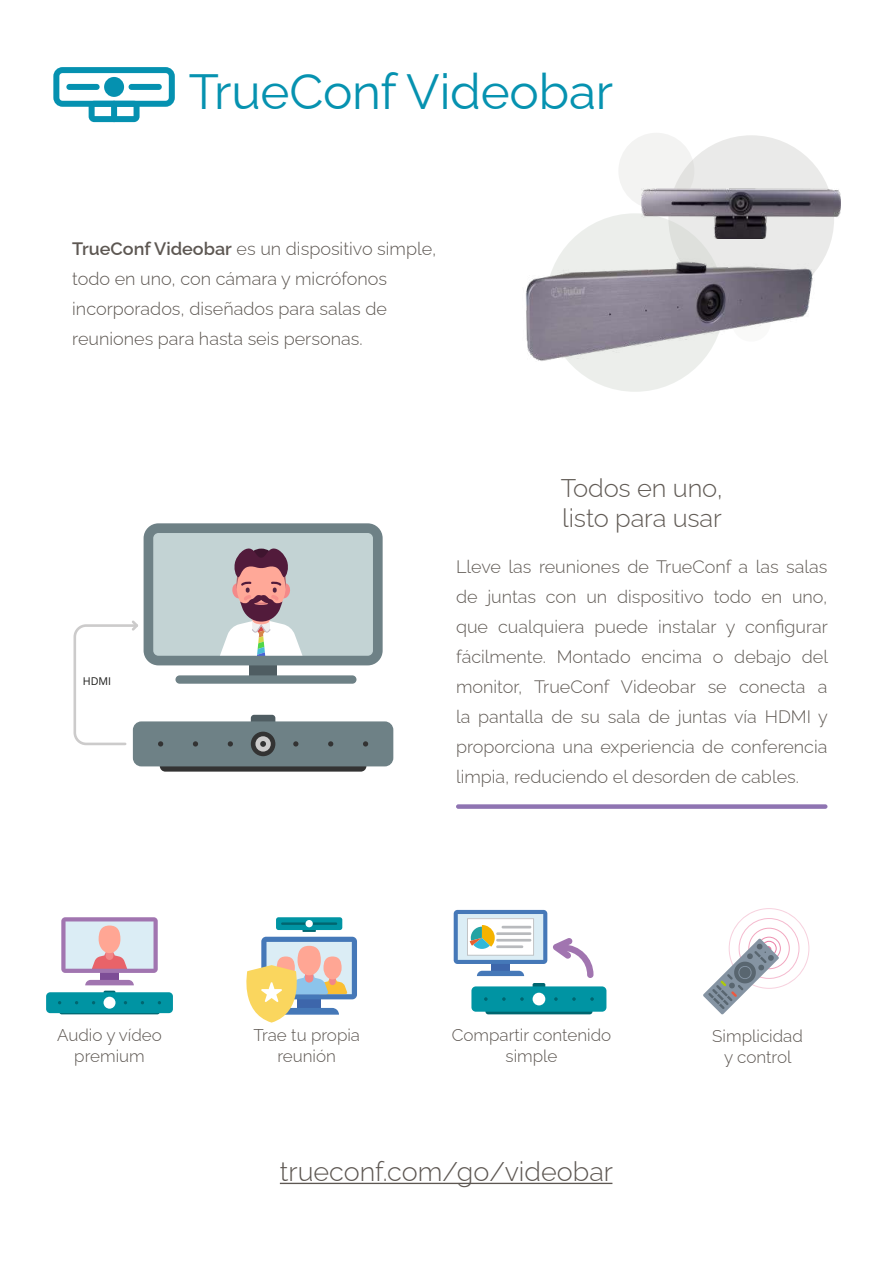
<style>
.page{position:relative;width:893px;height:1263px;background:#fff}
.page>*{position:absolute;margin:0;border:0;box-sizing:border-box;transform-origin:0 0}
.t1{font:49.5px "Raleway";letter-spacing:-.005em;color:#0692b0}
.t2{font:300 27px "Raleway";color:#5d5752}
.t3{font:300 25.5px/30.6px "Raleway";letter-spacing:-.005em;color:#615b55}
.t4{font:300 18px/30px "Raleway";color:#615b55;text-align:justify}
.t5{font:300 18px/30px "Raleway";color:#5d5752}
.t6{font:300 17.1px/21.3px "Raleway";color:#5d5752;text-align:center}
.t7{font:10.8px "Open Sans";color:#1d1d1b}
.s1{font-weight:600}
</style>
<div class="page">
<div style="left:668px;top:135px;width:166px;height:167px;background:#eaeae9;border-radius:50%"></div>
<div style="left:618px;top:133px;width:76px;height:76px;background:linear-gradient(to right,#f6f6f6,#ececeb);border-radius:50%"></div>
<svg style="left:546px;top:213px;width:178px;height:179px;background:#eaece9"></svg>
<hr style="left:280px;top:1183px;width:332px;height:1px;background:#5d5752">
<div style="left:456px;top:804px;width:371px;height:5px;background:#8f74b2;border-radius:2px"></div>
<svg style="left:53px;top:67px;width:122px;height:55px"></svg>
<div style="left:104px;top:77px;width:20px;height:20px;background:#0591b0;border-radius:50%"></div>
<img style="left:525px;top:259px;width:289px;height:103px">
<img style="left:642px;top:188px;width:199px;height:50px">
<div style="left:160px;top:727px;width:206px;height:45px;background:linear-gradient(to right,#333,#333);border-radius:6px"></div>
<div style="left:133px;top:721px;width:260px;height:45px;background:#6e8186;border-radius:8px"></div>
<div style="left:251px;top:732px;width:24px;height:24px;background:#333;border-radius:50%"></div>
<div style="left:255px;top:736px;width:16px;height:15px;background:#cccbcb;border-radius:50%"></div>
<svg style="left:73px;top:523px;width:310px;height:224px"></svg>
<div style="left:491px;top:945px;width:19px;height:27px;background:#3d66ab"></div>
<svg style="left:477px;top:971px;width:47px;height:5px"></svg>
<div style="left:485px;top:989px;width:107px;height:25px;background:#006670;border-radius:3px"></div>
<div style="left:533px;top:983px;width:12px;height:6px;background:#006670;border-radius:2px"></div>
<div style="left:471px;top:986px;width:135px;height:26px;background:#0094a3;border-radius:4px"></div>
<div style="left:533px;top:993px;width:12px;height:12px;background:#fff;border-radius:50%"></div>
<svg style="left:520px;top:997px;width:4px;height:4px"></svg>
<svg style="left:502px;top:997px;width:4px;height:4px"></svg>
<svg style="left:484px;top:997px;width:4px;height:4px"></svg>
<svg style="left:554px;top:997px;width:4px;height:4px"></svg>
<svg style="left:572px;top:997px;width:4px;height:4px"></svg>
<svg style="left:590px;top:997px;width:4px;height:4px"></svg>
<svg style="left:553px;top:938px;width:40px;height:40px"></svg>
<svg style="left:454px;top:910px;width:93px;height:54px"></svg>
<div style="left:276px;top:917px;width:66px;height:13px;background:#0094a3;border-radius:3px"></div>
<svg style="left:246px;top:919px;width:111px;height:103px"></svg>
<svg style="left:703px;top:908px;width:106px;height:106px"></svg>
<div style="left:100px;top:954px;width:19px;height:27px;background:#7d4d96"></div>
<svg style="left:61px;top:917px;width:97px;height:56px;background:#d2c2d2"></svg>
<svg style="left:85px;top:980px;width:49px;height:5px"></svg>
<div style="left:104px;top:991px;width:12px;height:5px;background:#006670;border-radius:2px"></div>
<div style="left:46px;top:992px;width:127px;height:21px;background:#0094a3;border-radius:4px"></div>
<svg style="left:58px;top:996px;width:103px;height:18px"></svg>
<h1 class="t1" style="left:189px;top:52px;width:426px">TrueConf Videobar</h1>
<p class="t5" style="left:72px;top:232px;width:366px"><span class="s1">TrueConf Videobar</span> es un dispositivo simple, todo en uno, con cámara y micrófonos incorporados, diseñados para salas de reuniones para hasta seis personas.</p>
<p class="t7" style="left:83px;top:674px;width:30px">HDMI</p>
<h3 class="t3" style="left:561px;top:470px;width:164px">Todos en uno, listo para usar</h3>
<p class="t4" style="left:456px;top:550px;width:374px">Lleve las reuniones de TrueConf a las salas de juntas con un dispositivo todo en uno, que cualquiera puede instalar y configurar fácilmente. Montado encima o debajo del monitor, TrueConf Videobar se conecta a la pantalla de su sala de juntas vía HDMI y proporciona una experiencia de conferencia limpia, reduciendo el desorden de cables.</p>
<p class="t6" style="left:57px;top:1022px;width:106px">Audio y vídeo premium</p>
<p class="t6" style="left:253px;top:1022px;width:108px">Trae tu propia reunión</p>
<p class="t6" style="left:452px;top:1022px;width:161px">Compartir contenido simple</p>
<p class="t6" style="left:712px;top:1023px;width:92px">Simplicidad y control</p>
<h2 class="t2" style="left:280px;top:1149px;width:335px">trueconf.com/go/videobar</h2>
</div>
